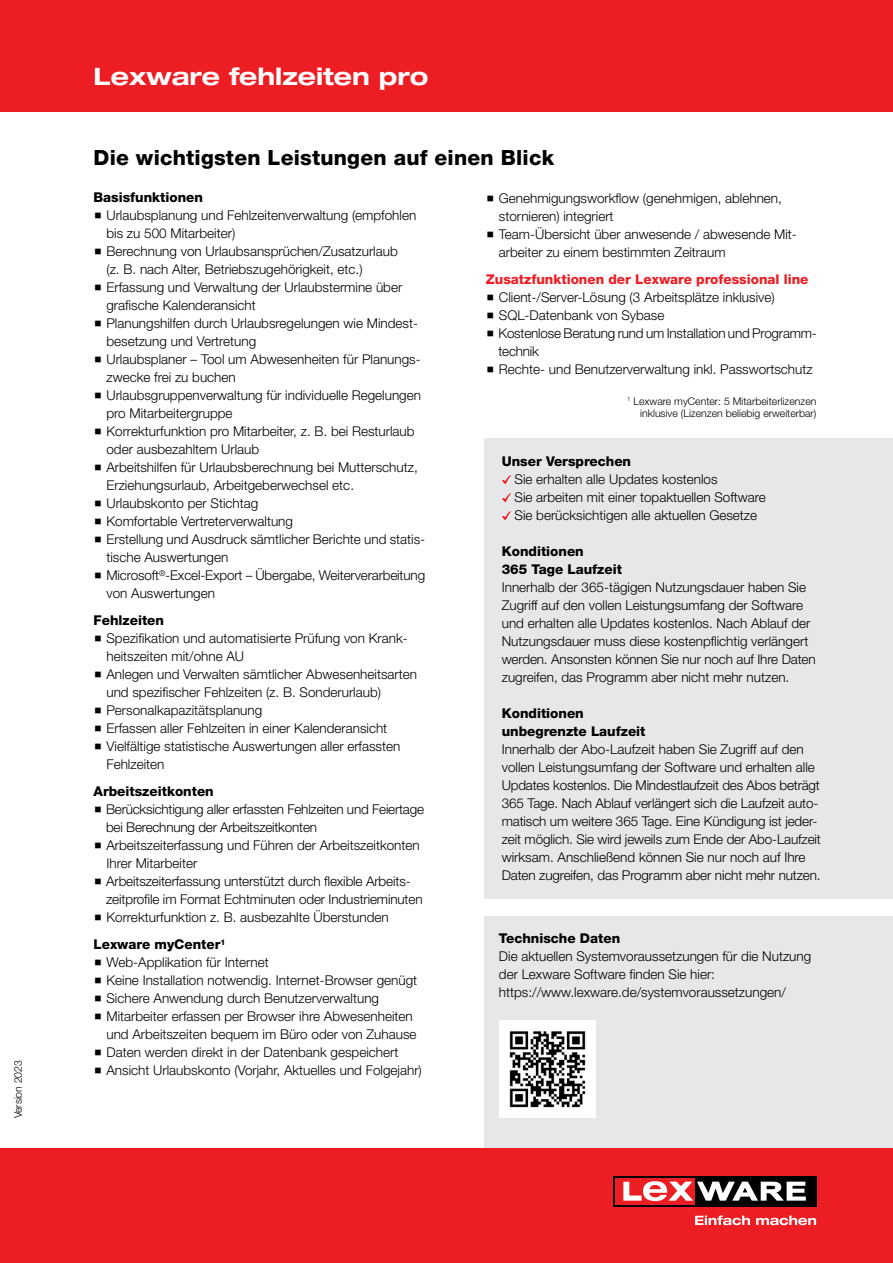
<style>
.page{position:relative;width:893px;height:1263px;background:#fff}
.page>*{position:absolute;margin:0;border:0;box-sizing:border-box;transform-origin:0 0}
.t1{font:700 expanded 24px "Helvetica Neue LT Std";color:#fff}
.t2{font:800 21px "Helvetica Neue LT Std";letter-spacing:.01em;color:#000}
.t3{font:300 13.5px/18px "Helvetica Neue LT Std";color:#000}
.t4{font:800 13.5px/18px "Helvetica Neue LT Std";color:#000}
.t5{font:800 13.5px "Helvetica Neue LT Std";color:#ed1d24}
.t6{font:300 10.5px/12.6px "Helvetica Neue LT Std";color:#000;text-align:right}
.s1{font-weight:800}
</style>
<div class="page">
<div style="left:485px;top:916px;width:408px;height:246px;background:#e6e7e8"></div>
<div style="left:485px;top:438px;width:408px;height:460px;background:#e6e7e8"></div>
<svg style="left:502px;top:475px;width:9px;height:9px"></svg>
<svg style="left:502px;top:493px;width:9px;height:9px"></svg>
<svg style="left:502px;top:511px;width:9px;height:9px"></svg>
<img style="left:499px;top:1021px;width:97px;height:96px">
<div style="left:0;top:1148px;width:893px;height:115px;background:#ed1d24"></div>
<div style="left:613px;top:1176px;width:203px;height:30px;background:#000"></div>
<div style="left:615px;top:1178px;width:80px;height:26px;background:#ed1d24"></div>
<svg style="left:623px;top:1181px;width:183px;height:20px"></svg>
<svg style="left:695px;top:1215px;width:55px;height:10px"></svg>
<svg style="left:756px;top:1215px;width:60px;height:10px"></svg>
<div style="left:0;top:0;width:893px;height:112px;background:#ed1d24"></div>
<p class="t6" style="left:11px;top:1118px;width:59px;rotate:-90deg">Version 2023</p>
<h1 class="t1" style="left:94px;top:62px;width:336px">Lexware fehlzeiten pro</h1>
<h2 class="t2" style="left:94px;top:145px;width:462px">Die wichtigsten Leistungen auf einen Blick</h2>
<p class="t4" style="left:94px;top:188px;width:111px">Basisfunktionen</p>
<p class="t3" style="left:106px;top:206px;width:320px">Urlaubsplanung und Fehlzeitenverwaltung (empfohlen bis zu 500 Mitarbeiter)<br>Berechnung von Urlaubsansprüchen/Zusatzurlaub<br>(z. B. nach Alter, Betriebszugehörigkeit, etc.)<br>Erfassung und Verwaltung der Urlaubstermine über grafische Kalenderansicht<br>Planungshilfen durch Urlaubsregelungen wie Mindest&shy;besetzung und Vertretung<br>Urlaubsplaner – Tool um Abwesenheiten für Planungs&shy;zwecke frei zu buchen<br>Urlaubsgruppenverwaltung für individuelle Regelungen pro Mitarbeitergruppe<br>Korrekturfunktion pro Mitarbeiter, z. B. bei Resturlaub oder ausbezahltem Urlaub<br>Arbeitshilfen für Urlaubsberechnung bei Mutterschutz, Erziehungsurlaub, Arbeitgeberwechsel etc.<br>Urlaubskonto per Stichtag<br>Komfortable Vertreterverwaltung<br>Erstellung und Ausdruck sämtlicher Berichte und statis&shy;tische Auswertungen<br>Microsoft<sup>®</sup>-Excel-Export – Übergabe, Weiterverarbeitung von Auswertungen</p>
<p class="t4" style="left:94px;top:611px;width:72px">Fehlzeiten</p>
<p class="t3" style="left:106px;top:629px;width:312px">Spezifikation und automatisierte Prüfung von Krank&shy;heitszeiten mit/ohne AU<br>Anlegen und Verwalten sämtlicher Abwesenheitsarten und spezifischer Fehlzeiten (z. B. Sonderurlaub)<br>Personalkapazitätsplanung<br>Erfassen aller Fehlzeiten in einer Kalenderansicht Vielfältige statistische Auswertungen aller erfassten Fehlzeiten</p>
<p class="t4" style="left:94px;top:782px;width:122px">Arbeitszeitkonten</p>
<p class="t3" style="left:106px;top:800px;width:319px">Berücksichtigung aller erfassten Fehlzeiten und Feiertage bei Berechnung der Arbeitszeitkonten Arbeitszeiterfassung und Führen der Arbeitszeitkonten Ihrer Mitarbeiter<br>Arbeitszeiterfassung unterstützt durch flexible Arbeits&shy;zeitprofile im Format Echtminuten oder Industrieminuten Korrekturfunktion z. B. ausbezahlte Überstunden</p>
<p class="t3" style="left:106px;top:935px;width:317px;text-indent:-13px"><span class="s1">Lexware myCenter</span><sup>1<br></sup>Web-Applikation für Internet<br>Keine Installation notwendig. Internet-Browser genügt Sichere Anwendung durch Benutzerverwaltung Mitarbeiter erfassen per Browser ihre Abwesenheiten und Arbeitszeiten bequem im Büro oder von Zuhause Daten werden direkt in der Datenbank gespeichert Ansicht Urlaubskonto (Vorjahr, Aktuelles und Folgejahr)</p>
<p class="t3" style="left:499px;top:189px;width:300px">Genehmigungsworkflow (genehmigen, ablehnen, stornieren) integriert<br>Team-Übersicht über anwesende / abwesende Mit&shy;arbeiter zu einem bestimmten Zeitraum</p>
<p class="t5" style="left:486px;top:271px;width:324px">Zusatzfunktionen der Lexware professional line</p>
<p class="t3" style="left:498px;top:288px;width:320px">Client-/Server-Lösung (3 Arbeitsplätze inklusive)<br>SQL-Datenbank von Sybase<br>Kostenlose Beratung rund um Installation und Programm&shy;technik<br>Rechte- und Benutzerverwaltung inkl. Passwortschutz</p>
<p class="t6" style="left:627px;top:394px;width:191px"><sup>1</sup> Lexware myCenter: 5 Mitarbeiterlizenzen inklusive (Lizenzen beliebig erweiterbar)</p>
<p class="t4" style="left:502px;top:452px;width:131px">Unser Versprechen</p>
<p class="t3" style="left:514px;top:470px;width:253px">Sie erhalten alle Updates kostenlos<br>Sie arbeiten mit einer topaktuellen Software<br>Sie berücksichtigen alle aktuellen Gesetze</p>
<p class="t4" style="left:502px;top:542px;width:122px">Konditionen<br>365 Tage Laufzeit</p>
<p class="t3" style="left:502px;top:578px;width:315px">Innerhalb der 365-tägigen Nutzungsdauer haben Sie Zugriff auf den vollen Leistungsumfang der Software und erhalten alle Updates kostenlos. Nach Ablauf der Nutzungsdauer muss diese kostenpflichtig verlängert werden. Ansonsten können Sie nur noch auf Ihre Daten zugreifen, das Programm aber nicht mehr nutzen.</p>
<p class="t4" style="left:502px;top:704px;width:145px">Konditionen unbegrenzte Laufzeit</p>
<p class="t3" style="left:502px;top:740px;width:321px">Innerhalb der Abo-Laufzeit haben Sie Zugriff auf den vollen Leistungsumfang der Software und erhalten alle Updates kostenlos. Die Mindestlaufzeit des Abos beträgt 365 Tage. Nach Ablauf verlängert sich die Laufzeit auto&shy;matisch um weitere 365 Tage. Eine Kündigung ist jeder&shy;zeit möglich. Sie wird jeweils zum Ende der Abo-Laufzeit wirksam. Anschließend können Sie nur noch auf Ihre Daten zugreifen, das Programm aber nicht mehr nutzen.</p>
<p class="t4" style="left:499px;top:929px;width:123px">Technische Daten</p>
<p class="t3" style="left:499px;top:947px;width:314px">Die aktuellen Systemvoraussetzungen für die Nutzung der Lexware Software finden Sie hier: https://www.lexware.de/systemvoraussetzungen/</p>
</div>
